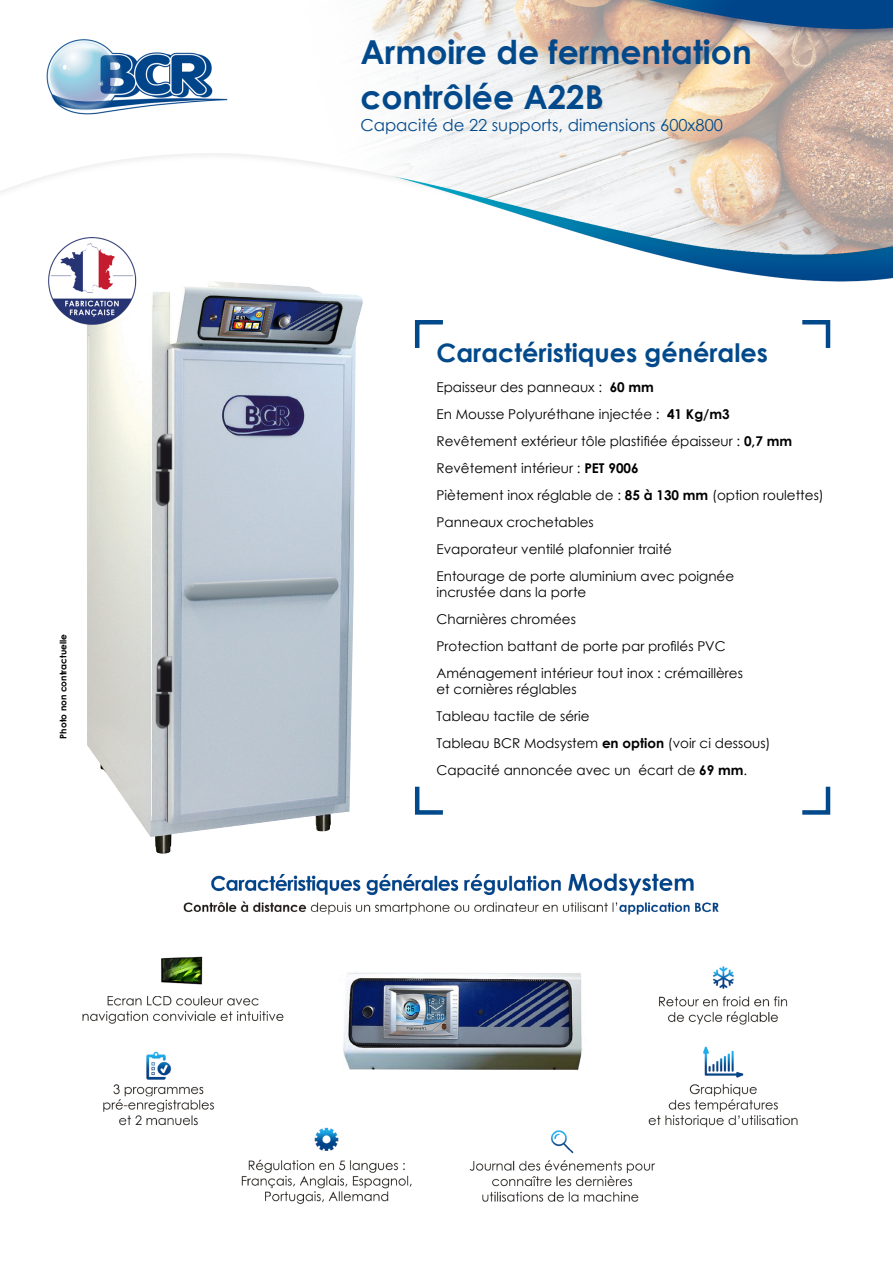
<style>
.page{position:relative;width:893px;height:1263px;background:#fff}
.page>*{position:absolute;margin:0;border:0;box-sizing:border-box;transform-origin:0 0}
.t1{font:700 33px/45px "Century Gothic";color:#02498b}
.t2{font:700 25.5px "Century Gothic";color:#02498b}
.t3{font:16.5px "Century Gothic";color:#02498b}
.t4{font:13.5px/27px "Century Gothic";color:#000}
.t5{font:700 9px "Century Gothic";color:#000}
.s1{font-weight:700}
</style>
<div class="page">
<img style="left:0;top:0;width:893px;height:282px">
<img style="left:43px;top:35px;width:184px;height:84px">
<svg style="left:414px;top:320px;width:29px;height:28px"></svg>
<svg style="left:802px;top:786px;width:29px;height:29px"></svg>
<svg style="left:802px;top:320px;width:29px;height:28px"></svg>
<svg style="left:415px;top:786px;width:28px;height:29px"></svg>
<img style="left:87px;top:281px;width:277px;height:573px">
<img style="left:82px;top:873px;width:716px;height:331px">
<img style="left:43px;top:238px;width:98px;height:90px">
<p class="t5" style="left:56px;top:739px;width:106px;rotate:-90deg">Photo non contractuelle</p>
<h1 class="t1" style="left:360px;top:28px;width:393px">Armoire de fermentation contrôlée A22B</h1>
<p class="t3" style="left:360px;top:114px;width:364px">Capacité de 22 supports, dimensions 600x800</p>
<h2 class="t2" style="left:437px;top:333px;width:333px">Caractéristiques générales</h2>
<p class="t4" style="left:437px;top:373px;width:389px">Epaisseur des panneaux : <span class="s1">60 mm<br></span>En Mousse Polyuréthane injectée : <span class="s1">41 Kg/m3<br></span>Revêtement extérieur tôle plastifiée épaisseur : <span class="s1">0,7 mm </span>Revêtement intérieur : <span class="s1">PET 9006<br></span>Piètement inox réglable de : <span class="s1">85 à 130 mm</span> (option roulettes)<br>Panneaux crochetables<br>Evaporateur ventilé plafonnier traité<br>Entourage de porte aluminium avec poignée</p>
<p class="t4" style="left:437px;top:578px;width:308px">incrustée dans la porte<br>Charnières chromées<br>Protection battant de porte par profilés PVC Aménagement intérieur tout inox : crémaillères</p>
<p class="t4" style="left:437px;top:675px;width:336px">et cornières réglables<br>Tableau tactile de série<br>Tableau BCR Modsystem <span class="s1">en option</span> (voir ci dessous)<br>Capacité annoncée avec un écart de <span class="s1">69 mm</span>.</p>
</div>
